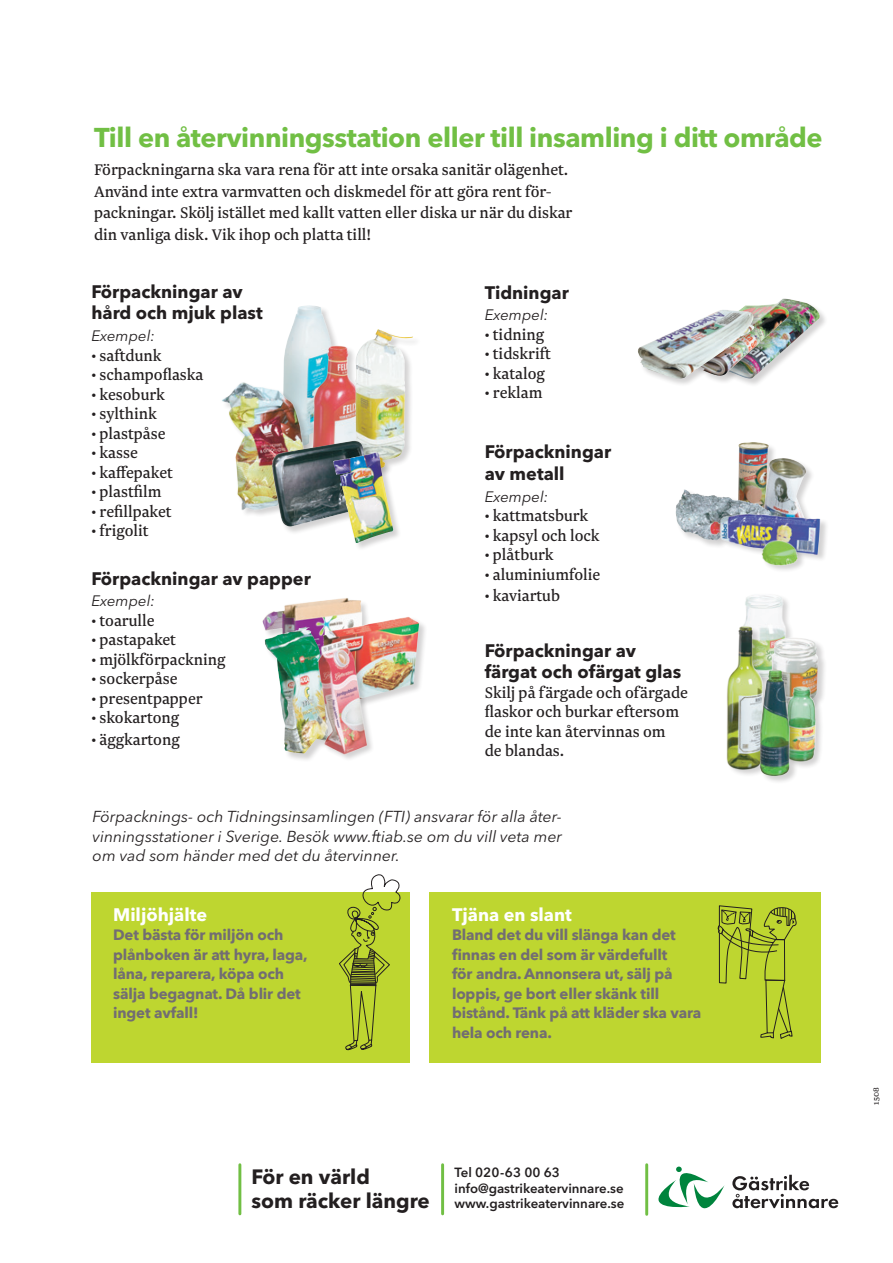
<style>
.page{position:relative;width:893px;height:1263px;background:#fff}
.page>*{position:absolute;margin:0;border:0;box-sizing:border-box;transform-origin:0 0}
.t1{font:700 27px "Avenir Next LT Pro";letter-spacing:-.015em;color:#71bf44}
.t2{font:700 20.55px/24.8px "Avenir Next LT Pro";color:#231f20}
.t3{font:18px/19.5px "Newzald";color:#231f20}
.t4{font:700 18px/21.6px "Avenir Next LT Pro";color:#231f20}
.t5{font:700 18px "Avenir Next LT Pro";color:#fff}
.t6{font:italic 15.75px/19.5px "Avenir Next LT Pro";color:#231f20;text-align:justify}
.t7{font:700 15px/19.5px "Avenir Next";letter-spacing:-.01em;color:#726d72}
.t8{font:italic 15px "Avenir Next LT Pro";color:#231f20}
.t9{font:600 13.2px/15.5px "Avenir Next LT Pro";color:#231f20}
.t10{font:9px "Newzald";color:#231f20}
</style>
<div class="page">
<div style="left:429px;top:891px;width:391px;height:171px;background:#bed630"></div>
<img style="left:779px;top:299px;width:41px;height:49px">
<div style="left:679px;top:302px;width:119px;height:82px;background:#231f20;opacity:.2"></div>
<img style="left:679px;top:302px;width:110px;height:74px">
<div style="left:638px;top:309px;width:125px;height:78px;background:#231f20;opacity:.2"></div>
<img style="left:638px;top:310px;width:116px;height:69px">
<img style="left:283px;top:305px;width:49px;height:72px">
<img style="left:294px;top:339px;width:61px;height:101px">
<img style="left:355px;top:329px;width:58px;height:133px">
<div style="left:222px;top:382px;width:96px;height:136px;background:#231f20;opacity:.2"></div>
<img style="left:222px;top:377px;width:94px;height:138px">
<div style="left:272px;top:440px;width:108px;height:95px;background:#231f20;opacity:.2"></div>
<img style="left:272px;top:441px;width:99px;height:86px">
<div style="left:333px;top:452px;width:69px;height:100px;background:#231f20;opacity:.2"></div>
<img style="left:333px;top:452px;width:60px;height:91px">
<img style="left:262px;top:598px;width:105px;height:44px">
<div style="left:319px;top:617px;width:109px;height:98px;background:#231f20;opacity:.2"></div>
<img style="left:319px;top:617px;width:100px;height:90px">
<div style="left:265px;top:627px;width:73px;height:135px;background:#231f20;opacity:.2"></div>
<img style="left:265px;top:626px;width:65px;height:127px">
<div style="left:318px;top:641px;width:57px;height:121px;background:#fff"></div>
<img style="left:298px;top:634px;width:88px;height:124px">
<div style="left:725px;top:442px;width:52px;height:100px;background:#231f20;opacity:.2"></div>
<img style="left:726px;top:442px;width:43px;height:47px">
<div style="left:760px;top:458px;width:58px;height:94px;background:#231f20;opacity:.2"></div>
<img style="left:761px;top:458px;width:48px;height:31px">
<div style="left:676px;top:489px;width:103px;height:60px;background:#231f20;opacity:.2"></div>
<img style="left:676px;top:489px;width:31px;height:51px">
<img style="left:707px;top:489px;width:120px;height:70px">
<div style="left:762px;top:540px;width:44px;height:33px;background:#231f20;opacity:.2"></div>
<img style="left:751px;top:529px;width:52px;height:44px">
<img style="left:745px;top:595px;width:46px;height:42px">
<div style="left:771px;top:637px;width:56px;height:76px;background:#231f20;opacity:.2"></div>
<img style="left:779px;top:637px;width:39px;height:34px">
<div style="left:786px;top:687px;width:38px;height:83px;background:#231f20;opacity:.2"></div>
<img style="left:798px;top:671px;width:25px;height:93px">
<div style="left:727px;top:626px;width:45px;height:151px;background:#231f20;opacity:.2"></div>
<img style="left:726px;top:622px;width:53px;height:150px">
<div style="left:760px;top:670px;width:38px;height:114px;background:#231f20;opacity:.2"></div>
<img style="left:760px;top:670px;width:30px;height:106px">
<hr style="left:645px;top:1165px;width:3px;height:49px;background:#71bf44">
<hr style="left:441px;top:1165px;width:3px;height:49px;background:#71bf44">
<hr style="left:238px;top:1165px;width:3px;height:49px;background:#71bf44">
<svg style="left:658px;top:1166px;width:66px;height:42px"></svg>
<svg style="left:732px;top:1175px;width:106px;height:33px"></svg>
<div style="left:91px;top:891px;width:319px;height:171px;background:#bed630"></div>
<svg style="left:338px;top:874px;width:63px;height:176px"></svg>
<svg style="left:717px;top:905px;width:80px;height:134px"></svg>
<h1 class="t1" style="left:94px;top:121px;width:730px">Till en återvinningsstation eller till insamling i ditt område</h1>
<p class="t3" style="left:94px;top:158px;width:480px;line-height:21.8px">Förpackningarna ska vara rena för att inte orsaka sanitär olägenhet.<br>Använd inte extra varmvatten och diskmedel för att göra rent för&shy;packningar. Skölj istället med kallt vatten eller diska ur när du diskar din vanliga disk. Vik ihop och platta till!</p>
<p class="t4" style="left:91px;top:281px;width:173px">Förpackningar av hård och mjuk plast</p>
<p class="t8" style="left:91px;top:327px;width:65px">Exempel:</p>
<p class="t3" style="left:91px;top:345px;width:72px">• saftdunk</p>
<p class="t3" style="left:91px;top:365px;width:113px">• schampoflaska</p>
<p class="t3" style="left:91px;top:384px;width:75px">• kesoburk</p>
<p class="t3" style="left:91px;top:404px;width:67px">• sylthink</p>
<p class="t3" style="left:91px;top:423px;width:75px">• plastpåse</p>
<p class="t3" style="left:91px;top:442px;width:48px">• kasse</p>
<p class="t3" style="left:91px;top:462px;width:83px">• kaffepaket</p>
<p class="t3" style="left:91px;top:481px;width:72px">• plastfilm</p>
<p class="t3" style="left:91px;top:501px;width:82px">• refillpaket</p>
<p class="t3" style="left:91px;top:520px;width:58px">• frigolit</p>
<p class="t4" style="left:91px;top:568px;width:221px">Förpackningar av papper</p>
<p class="t8" style="left:91px;top:592px;width:65px">Exempel:</p>
<p class="t3" style="left:91px;top:610px;width:65px">• toarulle</p>
<p class="t3" style="left:91px;top:630px;width:86px">• pastapaket</p>
<p class="t3" style="left:91px;top:649px;width:136px">• mjölkförpackning</p>
<p class="t3" style="left:91px;top:669px;width:88px">• sockerpåse</p>
<p class="t3" style="left:91px;top:688px;width:113px">• presentpapper</p>
<p class="t3" style="left:91px;top:708px;width:89px">• skokartong</p>
<p class="t3" style="left:91px;top:730px;width:90px">• äggkartong</p>
<p class="t4" style="left:485px;top:281px;width:86px">Tidningar</p>
<p class="t8" style="left:485px;top:306px;width:65px">Exempel:</p>
<p class="t3" style="left:485px;top:324px;width:61px">• tidning</p>
<p class="t3" style="left:485px;top:344px;width:68px">• tidskrift</p>
<p class="t3" style="left:485px;top:363px;width:61px">• katalog</p>
<p class="t3" style="left:485px;top:383px;width:59px">• reklam</p>
<p class="t4" style="left:485px;top:441px;width:128px">Förpackningar av metall</p>
<p class="t8" style="left:485px;top:487px;width:65px">Exempel:</p>
<p class="t3" style="left:485px;top:506px;width:105px">• kattmatsburk</p>
<p class="t3" style="left:485px;top:525px;width:116px">• kapsyl och lock</p>
<p class="t3" style="left:485px;top:545px;width:71px">• plåtburk</p>
<p class="t3" style="left:485px;top:564px;width:117px">• aluminiumfolie</p>
<p class="t3" style="left:485px;top:586px;width:77px">• kaviartub</p>
<p class="t4" style="left:485px;top:640px;width:198px">Förpackningar av färgat och ofärgat glas</p>
<p class="t3" style="left:485px;top:682px;width:205px">Skilj på färgade och ofärgade flaskor och burkar eftersom de inte kan återvinnas om<br>de blandas.</p>
<p class="t6" style="left:93px;top:807px;width:471px">Förpacknings- och Tidningsinsamlingen (FTI) ansvarar för alla åter&shy;vinningsstationer i Sverige. Besök www.ftiab.se om du vill veta mer om vad som händer med det du återvinner.</p>
<p class="t5" style="left:113px;top:903px;width:96px">Miljöhjälte</p>
<p class="t7" style="left:113px;top:925px;width:196px">Det bästa för miljön och plånboken är att hyra, laga, låna, reparera, köpa och sälja begagnat. Då blir det inget avfall!</p>
<p class="t5" style="left:452px;top:903px;width:121px">Tjäna en slant</p>
<p class="t7" style="left:452px;top:925px;width:251px">Bland det du vill slänga kan det finnas en del som är värdefullt<br>för andra. Annonsera ut, sälj på loppis, ge bort eller skänk till bistånd. Tänk på att kläder ska vara hela och rena.</p>
<p class="t2" style="left:252px;top:1164px;width:180px">För en värld<br>som räcker längre</p>
<p class="t9" style="left:454px;top:1165px;width:171px">Tel 020-63 00 63 info@gastrikeatervinnare.se www.gastrikeatervinnare.se</p>
<p class="t10" style="left:871px;top:1104px;width:19px;rotate:-90deg">1508</p>
</div>
